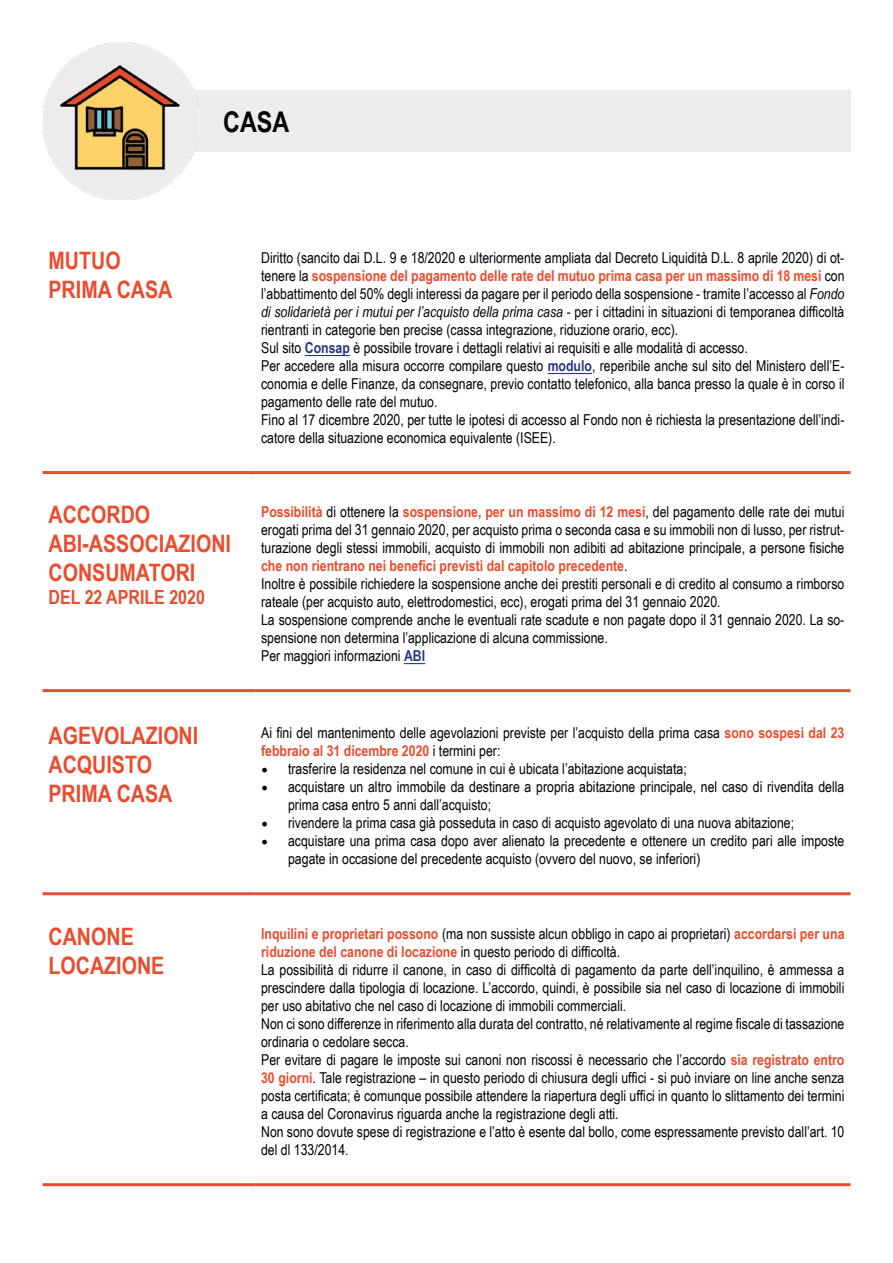
<style>
.page{position:relative;width:893px;height:1263px;background:#fff}
.page>*{position:absolute;margin:0;border:0;box-sizing:border-box;transform-origin:0 0}
.t1{font:700 28.5px "Arial Narrow";color:#000}
.t2{font:700 24px/28.8px "Arial Narrow";color:#e94c2e}
.t3{font:700 19.5px "Arial Narrow";color:#e94c2e}
.t4{font:15px/18px "Arial Narrow";color:#000}
.s1{font-weight:700;color:#e94c2e}
.s2{font-style:italic}
.s3{font-weight:700;color:#283583}
.s4{font-family:"Minion Pro";font-size:18px}
</style>
<div class="page">
<div style="left:87px;top:90px;width:763px;height:62px;background:#ededed"></div>
<img style="left:43px;top:43px;width:157px;height:157px">
<hr style="left:43px;top:471px;width:212px;height:3px;background:#e94c2e">
<hr style="left:255px;top:471px;width:595px;height:3px;background:#e94c2e">
<hr style="left:305px;top:355px;width:45px;height:1px;background:#283583">
<hr style="left:548px;top:373px;width:44px;height:1px;background:#283583">
<hr style="left:43px;top:892px;width:212px;height:3px;background:#e94c2e">
<hr style="left:255px;top:892px;width:595px;height:3px;background:#e94c2e">
<hr style="left:43px;top:1183px;width:212px;height:3px;background:#e94c2e">
<hr style="left:255px;top:1183px;width:595px;height:3px;background:#e94c2e">
<hr style="left:43px;top:689px;width:212px;height:3px;background:#e94c2e">
<hr style="left:255px;top:689px;width:595px;height:3px;background:#e94c2e">
<svg style="left:404px;top:663px;width:21px;height:1px"></svg>
<h1 class="t1" style="left:223px;top:100px;width:68px">CASA</h1>
<h2 class="t2" style="left:49px;top:245px;width:125px">MUTUO<br>PRIMA CASA</h2>
<p class="t4" style="left:261px;top:248px;width:585px">Diritto (sancito dai D.L. 9 e 18/2020 e ulteriormente ampliata dal Decreto Liquidità D.L. 8 aprile 2020) di ot&shy;tenere la <span class="s1">sospensione del pagamento delle rate del mutuo prima casa per un massimo di 18 mesi</span> con l’abbattimento del 50% degli interessi da pagare per il periodo della sospensione - tramite l’accesso al <span class="s2">Fondo di solidarietà per i mutui per l’acquisto della prima casa</span> - per i cittadini in situazioni di temporanea difficoltà rientranti in categorie ben precise (cassa integrazione, riduzione orario, ecc).<br>Sul sito <span class="s3">Consap</span> è possibile trovare i dettagli relativi ai requisiti e alle modalità di accesso.<br>Per accedere alla misura occorre compilare questo <span class="s3">modulo</span>, reperibile anche sul sito del Ministero dell’E&shy;conomia e delle Finanze, da consegnare, previo contatto telefonico, alla banca presso la quale è in corso il pagamento delle rate del mutuo.<br>Fino al 17 dicembre 2020, per tutte le ipotesi di accesso al Fondo non è richiesta la presentazione dell’indi&shy;catore della situazione economica equivalente (ISEE).</p>
<h2 class="t2" style="left:49px;top:499px;width:184px">ACCORDO<br>ABI-ASSOCIAZIONI<br>CONSUMATORI</h2>
<h3 class="t3" style="left:49px;top:582px;width:158px">DEL 22 APRILE 2020</h3>
<p class="t4" style="left:261px;top:502px;width:585px"><span class="s1">Possibilità</span> di ottenere la <span class="s1">sospensione, per un massimo di 12 mesi</span>, del pagamento delle rate dei mutui erogati prima del 31 gennaio 2020, per acquisto prima o seconda casa e su immobili non di lusso, per ristrut&shy;turazione degli stessi immobili, acquisto di immobili non adibiti ad abitazione principale, a persone fisiche <span class="s1">che non rientrano nei benefici previsti dal capitolo precedente</span>.<br>Inoltre è possibile richiedere la sospensione anche dei prestiti personali e di credito al consumo a rimborso rateale (per acquisto auto, elettrodomestici, ecc), erogati prima del 31 gennaio 2020.<br>La sospensione comprende anche le eventuali rate scadute e non pagate dopo il 31 gennaio 2020. La so&shy;spensione non determina l’applicazione di alcuna commissione.<br>Per maggiori informazioni <span class="s3">ABI</span></p>
<h2 class="t2" style="left:49px;top:720px;width:151px">AGEVOLAZIONI<br>ACQUISTO<br>PRIMA CASA</h2>
<p class="t4" style="left:261px;top:723px;width:585px">Ai fini del mantenimento delle agevolazioni previste per l’acquisto della prima casa <span class="s1">sono sospesi dal 23 febbraio al 31 dicembre 2020</span> i termini per:</p>
<p class="t4" style="left:261px;top:759px;width:427px"><span class="s4">•</span> trasferire la residenza nel comune in cui è ubicata l’abitazione acquistata;</p>
<p class="t4" style="left:288px;top:777px;width:558px;text-indent:-27px"><span class="s4">•</span> acquistare un altro immobile da destinare a propria abitazione principale, nel caso di rivendita della prima casa entro 5 anni dall’acquisto;</p>
<p class="t4" style="left:261px;top:813px;width:534px"><span class="s4">•</span> rivendere la prima casa già posseduta in caso di acquisto agevolato di una nuova abitazione;</p>
<p class="t4" style="left:288px;top:831px;width:558px;text-indent:-27px"><span class="s4">•</span> acquistare una prima casa dopo aver alienato la precedente e ottenere un credito pari alle imposte pagate in occasione del precedente acquisto (ovvero del nuovo, se inferiori)</p>
<h2 class="t2" style="left:49px;top:921px;width:117px">CANONE<br>LOCAZIONE</h2>
<p class="t4" style="left:261px;top:924px;width:585px"><span class="s1">Inquilini e proprietari possono</span> (ma non sussiste alcun obbligo in capo ai proprietari) <span class="s1">accordarsi per una riduzione del canone di locazione</span> in questo periodo di difficoltà.<br>La possibilità di ridurre il canone, in caso di difficoltà di pagamento da parte dell’inquilino, è ammessa a prescindere dalla tipologia di locazione. L’accordo, quindi, è possibile sia nel caso di locazione di immobili per uso abitativo che nel caso di locazione di immobili commerciali.<br>Non ci sono differenze in riferimento alla durata del contratto, né relativamente al regime fiscale di tassazione ordinaria o cedolare secca.<br>Per evitare di pagare le imposte sui canoni non riscossi è necessario che l’accordo <span class="s1">sia registrato entro 30 giorni</span>. Tale registrazione – in questo periodo di chiusura degli uffici - si può inviare on line anche senza posta certificata; è comunque possibile attendere la riapertura degli uffici in quanto lo slittamento dei termini a causa del Coronavirus riguarda anche la registrazione degli atti.<br>Non sono dovute spese di registrazione e l’atto è esente dal bollo, come espressamente previsto dall’art. 10 del dl 133/2014.</p>
</div>
